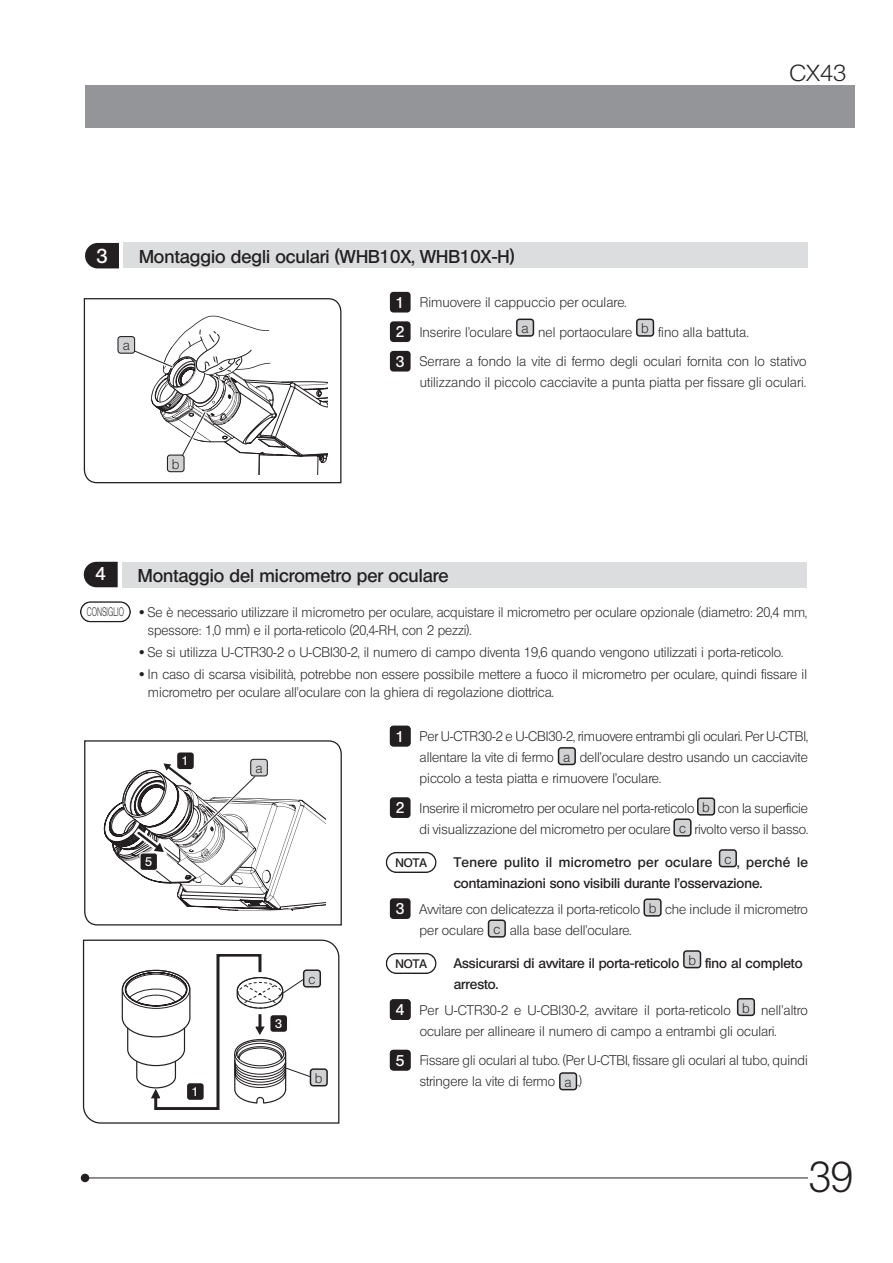
<style>
.page{position:relative;width:893px;height:1263px;background:#fff}
.page>*{position:absolute;margin:0;border:0;box-sizing:border-box;transform-origin:0 0}
.t1{font:42px "Olympus Leicht Normal";color:#231f20}
.t2{font:22.5px "Olympus Leicht Normal";color:#231f20;scale:1.1 1}
.t3{font:19.5px "Olympus Leicht Halbfett";color:#fff}
.t4{font:18px "Olympus Leicht Halbfett";color:#231f20}
.t5{font:18px "Olympus Leicht Halbfett";color:#fff}
.t6{font:15.15px/29.5px "Olympus Leicht Halbfett";color:#fff;text-align:justify}
.t7{font:13.5px/21px "Olympus Leicht Normal";color:#231f20}
.t8{font:13.5px/21px "Olympus Leicht Halbfett";color:#231f20}
.t9{font:12.15px "Olympus Leicht Halbfett";color:#fff}
.t10{font:12px "Olympus Leicht Normal";letter-spacing:.015em;color:#231f20;scale:.6 1}
.t11{font:12px "Olympus Leicht Halbfett";color:#231f20}
</style>
<div class="page">
<div style="left:81px;top:1174px;width:8px;height:8px;background:#231f20;border-radius:50%"></div>
<hr style="left:85px;top:1177px;width:723px;height:1px;background:#231f20">
<div style="left:85px;top:85px;width:770px;height:43px;background:#939598"></div>
<div style="left:122px;top:562px;width:685px;height:25px;background:#dcdddf"></div>
<svg style="left:84px;top:562px;width:34px;height:25px"></svg>
<div style="left:80px;top:601px;width:51px;height:21px;border:2px solid #231f20;border-radius:10px"></div>
<svg style="left:83px;top:939px;width:256px;height:185px"></svg>
<div style="left:310px;top:1069px;width:17px;height:17px;background:#d1d2d4;border-radius:3px"></div>
<div style="left:310px;top:1068px;width:18px;height:18px;border:2px solid #231f20;border-radius:3px"></div>
<div style="left:304px;top:970px;width:16px;height:17px;background:#d1d2d4;border-radius:3px"></div>
<div style="left:303px;top:969px;width:18px;height:18px;border:2px solid #231f20;border-radius:3px"></div>
<svg style="left:122px;top:954px;width:189px;height:155px"></svg>
<div style="left:124px;top:242px;width:684px;height:26px;background:#dcdddf"></div>
<svg style="left:85px;top:243px;width:34px;height:25px"></svg>
<div style="left:517px;top:319px;width:16px;height:17px;background:#d1d2d4;border-radius:3px"></div>
<div style="left:516px;top:319px;width:18px;height:18px;border:2px solid #231f20;border-radius:3px"></div>
<div style="left:637px;top:319px;width:16px;height:17px;background:#d1d2d4;border-radius:3px"></div>
<div style="left:636px;top:319px;width:18px;height:18px;border:2px solid #231f20;border-radius:3px"></div>
<div style="left:390px;top:292px;width:21px;height:20px;background:#231f20;border-radius:3px"></div>
<div style="left:390px;top:321px;width:21px;height:21px;background:#231f20;border-radius:3px"></div>
<div style="left:390px;top:351px;width:21px;height:21px;background:#231f20;border-radius:3px"></div>
<svg style="left:84px;top:298px;width:257px;height:185px"></svg>
<svg style="left:98px;top:298px;width:230px;height:177px"></svg>
<div style="left:118px;top:337px;width:17px;height:16px;background:#d1d2d4;border-radius:3px"></div>
<div style="left:117px;top:336px;width:18px;height:18px;border:1px solid #231f20;border-radius:3px"></div>
<div style="left:559px;top:748px;width:16px;height:16px;background:#d1d2d4;border-radius:3px"></div>
<div style="left:558px;top:747px;width:18px;height:18px;border:2px solid #231f20;border-radius:3px"></div>
<div style="left:698px;top:798px;width:16px;height:17px;background:#d1d2d4;border-radius:3px"></div>
<div style="left:697px;top:797px;width:18px;height:18px;border:2px solid #231f20;border-radius:3px"></div>
<div style="left:674px;top:819px;width:17px;height:17px;background:#d1d2d4;border-radius:3px"></div>
<div style="left:673px;top:818px;width:19px;height:18px;border:2px solid #231f20;border-radius:3px"></div>
<div style="left:720px;top:850px;width:16px;height:16px;background:#d1d2d4;border-radius:3px"></div>
<div style="left:719px;top:849px;width:18px;height:18px;border:2px solid #231f20;border-radius:3px"></div>
<div style="left:644px;top:899px;width:17px;height:17px;background:#d1d2d4;border-radius:3px"></div>
<div style="left:643px;top:898px;width:19px;height:18px;border:2px solid #231f20;border-radius:3px"></div>
<div style="left:488px;top:920px;width:17px;height:17px;background:#d1d2d4;border-radius:3px"></div>
<div style="left:488px;top:919px;width:18px;height:18px;border:2px solid #231f20;border-radius:3px"></div>
<div style="left:684px;top:951px;width:16px;height:16px;background:#d1d2d4;border-radius:3px"></div>
<div style="left:683px;top:950px;width:18px;height:18px;border:2px solid #231f20;border-radius:3px"></div>
<div style="left:738px;top:999px;width:16px;height:16px;background:#d1d2d4;border-radius:3px"></div>
<div style="left:737px;top:998px;width:18px;height:18px;border:2px solid #231f20;border-radius:3px"></div>
<div style="left:560px;top:1073px;width:16px;height:17px;background:#d1d2d4;border-radius:3px"></div>
<div style="left:559px;top:1072px;width:18px;height:18px;border:2px solid #231f20;border-radius:3px"></div>
<div style="left:390px;top:726px;width:21px;height:20px;background:#231f20;border-radius:3px"></div>
<div style="left:390px;top:797px;width:21px;height:21px;background:#231f20;border-radius:3px"></div>
<div style="left:386px;top:852px;width:51px;height:21px;border:2px solid #231f20;border-radius:10px"></div>
<div style="left:390px;top:898px;width:21px;height:21px;background:#231f20;border-radius:3px"></div>
<div style="left:386px;top:953px;width:51px;height:21px;border:2px solid #231f20;border-radius:10px"></div>
<div style="left:390px;top:999px;width:21px;height:21px;background:#231f20;border-radius:3px"></div>
<div style="left:390px;top:1050px;width:21px;height:20px;background:#231f20;border-radius:3px"></div>
<svg style="left:84px;top:740px;width:258px;height:185px"></svg>
<div style="left:177px;top:752px;width:17px;height:17px;background:#231f20;border-radius:3px"></div>
<div style="left:251px;top:759px;width:16px;height:17px;background:#d1d2d4;border-radius:3px"></div>
<div style="left:250px;top:759px;width:18px;height:17px;border:1px solid #231f20;border-radius:3px"></div>
<svg style="left:101px;top:763px;width:224px;height:147px"></svg>
<div style="left:139px;top:852px;width:19px;height:19px;border:1px solid #fff;border-radius:3px"></div>
<div style="left:270px;top:1015px;width:17px;height:17px;background:#231f20;border-radius:3px"></div>
<div style="left:187px;top:1083px;width:17px;height:17px;background:#231f20;border-radius:3px"></div>
<h2 class="t2" style="left:790px;top:59px;width:53px">CX43</h2>
<h3 class="t3" style="left:96px;top:244px;width:13px">3</h3>
<h3 class="t4" style="left:139px;top:246px;width:377px">Montaggio degli oculari (WHB10X, WHB10X-H)</h3>
<p class="t7" style="left:420px;top:288px;width:388px;line-height:29.5px">Rimuovere il cappuccio per oculare.<br>Inserire l’oculare a nel portaoculare b fino alla battuta.<br>Serrare a fondo la vite di fermo degli oculari fornita con lo stativo</p>
<p class="t7" style="left:420px;top:372px;width:388px">utilizzando il piccolo cacciavite a punta piatta per fissare gli oculari.</p>
<p class="t6" style="left:396px;top:287px;width:10px">1<br>2<br>3</p>
<p class="t7" style="left:123px;top:335px;width:9px">a</p>
<p class="t7" style="left:172px;top:454px;width:9px">b</p>
<h3 class="t5" style="left:96px;top:563px;width:12px">4</h3>
<h3 class="t4" style="left:138px;top:565px;width:312px">Montaggio del micrometro per oculare</h3>
<p class="t7" style="left:148px;top:603px;width:661px;line-height:18px;text-indent:-8px">· Se è necessario utilizzare il micrometro per oculare, acquistare il micrometro per oculare opzionale (diametro: 20,4 mm, spessore: 1,0 mm) e il porta-reticolo (20,4-RH, con 2 pezzi).</p>
<p class="t7" style="left:139px;top:641px;width:669px;line-height:22.2px">· Se si utilizza U-CTR30-2 o U-CBI30-2, il numero di campo diventa 19,6 quando vengono utilizzati i porta-reticolo.<br>· In caso di scarsa visibilità, potrebbe non essere possibile mettere a fuoco il micrometro per oculare, quindi fissare il</p>
<p class="t7" style="left:148px;top:682px;width:407px">micrometro per oculare all'oculare con la ghiera di regolazione diottrica.</p>
<p class="t10" style="left:87px;top:605px;width:63px">CONSIGLIO</p>
<p class="t9" style="left:182px;top:754px;width:8px">1</p>
<p class="t9" style="left:145px;top:854px;width:8px">5</p>
<p class="t9" style="left:192px;top:1084px;width:8px">1</p>
<p class="t7" style="left:255px;top:758px;width:9px">a</p>
<p class="t9" style="left:275px;top:1016px;width:8px">3</p>
<p class="t7" style="left:309px;top:969px;width:8px">c</p>
<p class="t7" style="left:315px;top:1068px;width:9px">b</p>
<p class="t6" style="left:396px;top:721px;width:10px">1</p>
<p class="t7" style="left:420px;top:726px;width:390px;text-align:justify">Per U-CTR30-2 e U-CBI30-2, rimuovere entrambi gli oculari. Per U-CTBI, allentare la vite di fermo a dell'oculare destro usando un cacciavite piccolo a testa piatta e rimuovere l'oculare.</p>
<p class="t7" style="left:420px;top:797px;width:390px">Inserire il micrometro per oculare nel porta-reticolo b con la superficie di visualizzazione del micrometro per oculare c rivolto verso il basso.</p>
<p class="t8" style="left:454px;top:852px;width:356px">Tenere pulito il micrometro per oculare <sup>c</sup> , perché le contaminazioni sono visibili durante l’osservazione.</p>
<p class="t7" style="left:420px;top:898px;width:390px">Avvitare con delicatezza il porta-reticolo b che include il micrometro per oculare c alla base dell'oculare.</p>
<p class="t8" style="left:454px;top:953px;width:350px">Assicurarsi di avvitare il porta-reticolo <sup>b</sup> fino al completo arresto.</p>
<p class="t7" style="left:420px;top:999px;width:390px">Per U-CTR30-2 e U-CBI30-2, avvitare il porta-reticolo b nell'altro oculare per allineare il numero di campo a entrambi gli oculari.</p>
<p class="t7" style="left:420px;top:1050px;width:390px">Fissare gli oculari al tubo. (Per U-CTBI, fissare gli oculari al tubo, quindi stringere la vite di fermo a .)</p>
<p class="t6" style="left:396px;top:793px;width:10px">2</p>
<p class="t11" style="left:395px;top:855px;width:33px">NOTA</p>
<p class="t6" style="left:396px;top:894px;width:10px">3</p>
<p class="t11" style="left:395px;top:956px;width:33px">NOTA</p>
<p class="t6" style="left:396px;top:995px;width:10px">4</p>
<p class="t6" style="left:396px;top:1045px;width:10px">45</p>
<h1 class="t1" style="left:809px;top:1153px;width:46px">39</h1>
</div>
